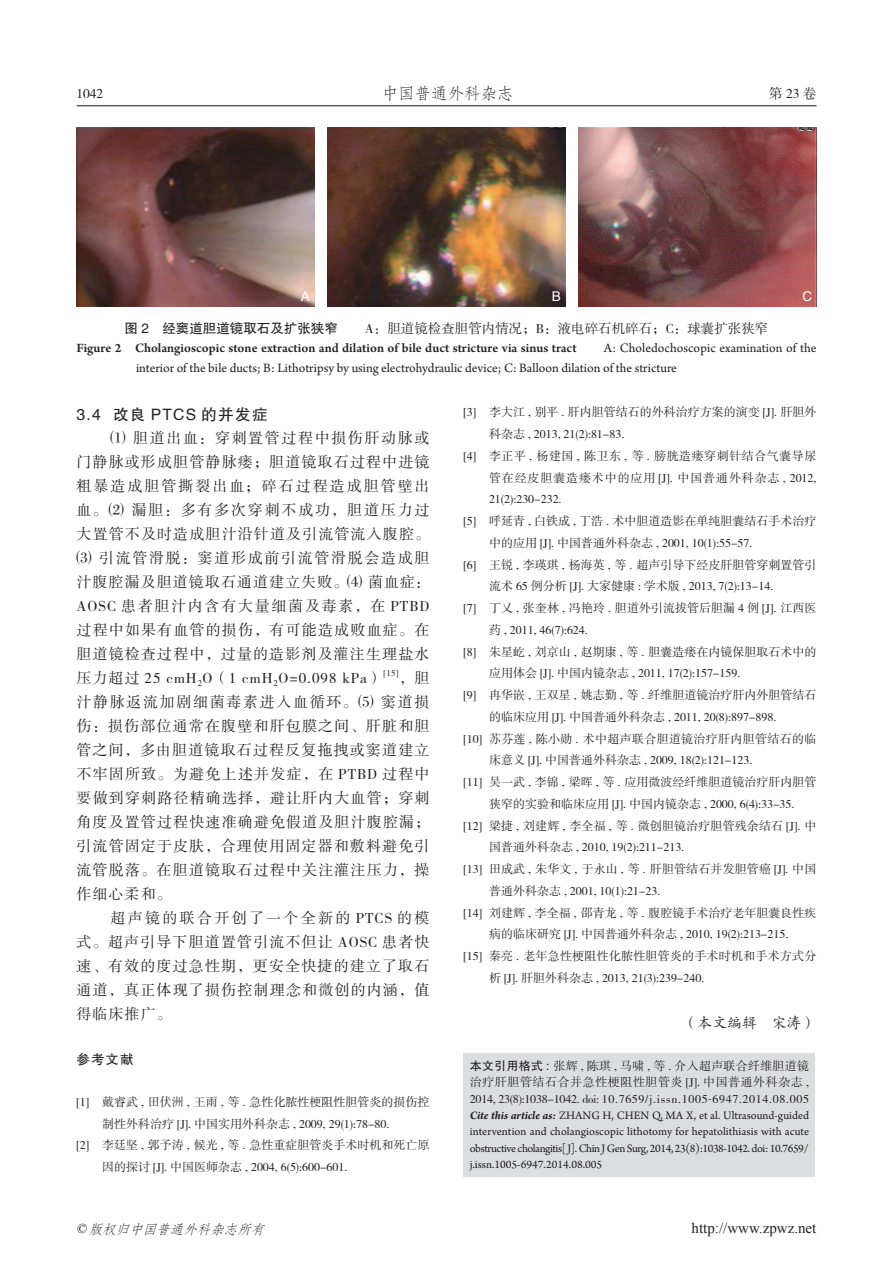
<style>
.page{position:relative;width:893px;height:1263px;background:#fff}
.page>*{position:absolute;margin:0;border:0;box-sizing:border-box;transform-origin:0 0}
.t1{font:16.5px "FZFSK GBK1 0";color:#231f20}
.t2{font:15.75px "FZHTK GBK1 0";letter-spacing:.075em;color:#231f20}
.t3{font:15px/24px "FZSSK GBK1 0";letter-spacing:.075em;color:#231f20;text-align:justify}
.t4{font:15px "Times New Roman";color:#231f20}
.t5{font:15px "FZKTK GBK1 0";letter-spacing:-.01em;color:#231f20}
.t6{font:13.5px/19.5px "Arno Pro";color:#231f20}
.t7{font:13.5px "FZSSK GBK1 0";color:#231f20}
.t8{font:italic 13.5px "FZFSK GBK1 0";color:#231f20}
.t9{font:13.5px "FZHTK GBK1 0";color:#231f20}
.t10{font:13.5px "FZHTK GBK1 0";color:#fff}
.t11{font:12px/16.5px "FZSSK GBK1 0";color:#231f20;text-align:justify}
.t12{font:12px/16.5px "Arno Pro";letter-spacing:-.035em;color:#231f20;text-align:justify}
.t13{font:12px "FZSSK GBK1 0";letter-spacing:.07em;color:#231f20}
.t14{font:12px "FZSSK GBK1 0";letter-spacing:.025em;color:#231f20}
.t15{font:12px "FZSSK GBK1 0";letter-spacing:.02em;color:#231f20}
.t16{font:12px "FZSSK GBK1 0";letter-spacing:.045em;color:#231f20}
.t17{font:8.7px "FZSSK GBK1 0";color:#231f20}
.s1{font-family:"FZHTK GBK1 0"}
.s2{font-weight:600}
.s3{font-family:"Arno Pro"}
.s4{font-weight:700;font-style:italic}
.s5{font-weight:600;font-style:italic}
.s6{font-family:"Times New Roman"}
</style>
<div class="page">
<hr style="left:77px;top:105px;width:739px;height:1px;background:#231f20">
<div style="left:463px;top:1053px;width:352px;height:124px;background:#dcdddf"></div>
<img style="left:77px;top:128px;width:238px;height:179px">
<img style="left:327px;top:128px;width:239px;height:179px">
<img style="left:578px;top:128px;width:238px;height:179px">
<p class="t7" style="left:77px;top:87px;width:28px">1042</p>
<h1 class="t1" style="left:382px;top:85px;width:133px">中国普通外科杂志</h1>
<p class="t7" style="left:769px;top:87px;width:49px">第23卷</p>
<p class="t10" style="left:301px;top:288px;width:10px">A</p>
<p class="t10" style="left:552px;top:288px;width:10px">B</p>
<p class="t10" style="left:802px;top:288px;width:11px">C</p>
<p class="t7" style="left:125px;top:322px;width:645px"><span class="s1">图 2　经窦道胆道镜取石及扩张狭窄　　</span>A：胆道镜检查胆管内情况；B：液电碎石机碎石；C：球囊扩张狭窄</p>
<p class="t6" style="left:136px;top:339px;width:682px;text-indent:-60px"><span class="s2">Figure 2 Cholangioscopic stone extraction and dilation of bile duct stricture via sinus tract</span><span class="s1">　　</span>A: Choledochoscopic examination of the interior of the bile ducts; B: Lithotripsy by using electrohydraulic device; C: Balloon dilation of the stricture</p>
<h2 class="t2" style="left:77px;top:405px;width:193px">3.4 改良 PTCS 的并发症</h2>
<p class="t3" style="left:76px;top:427px;width:355px;text-indent:34px">⑴ 胆道出血：穿刺置管过程中损伤肝动脉或门静脉或形成胆管静脉瘘；胆道镜取石过程中进镜粗暴造成胆管撕裂出血；碎石过程造成胆管壁出血。⑵ 漏胆：多有多次穿刺不成功，胆道压力过大置管不及时造成胆汁沿针道及引流管流入腹腔。⑶ 引流管滑脱：窦道形成前引流管滑脱会造成胆汁腹腔漏及胆道镜取石通道建立失败。⑷ 菌血症：AOSC 患者胆汁内含有大量细菌及毒素，在 PTBD过程中如果有血管的损伤，有可能造成败血症。在胆道镜检查过程中，过量的造影剂及灌注生理盐水压力超过 25 cmH<sub>2</sub>O（1 cmH<sub>2</sub>O=0.098 kPa）</p>
<p class="t17" style="left:383px;top:668px;width:17px">[15]</p>
<p class="t3" style="left:76px;top:667px;width:355px;text-indent:323px">，胆汁静脉返流加剧细菌毒素进入血循环。⑸ 窦道损伤：损伤部位通常在腹壁和肝包膜之间、肝脏和胆管之间，多由胆道镜取石过程反复拖拽或窦道建立不牢固所致。为避免上述并发症，在 PTBD 过程中要做到穿刺路径精确选择，避让肝内大血管；穿刺角度及置管过程快速准确避免假道及胆汁腹腔漏；引流管固定于皮肤，合理使用固定器和敷料避免引流管脱落。在胆道镜取石过程中关注灌注压力，操作细心柔和。</p>
<p class="t3" style="left:76px;top:907px;width:354px;text-indent:34px">超声镜的联合开创了一个全新的 PTCS 的模式。超声引导下胆道置管引流不但让 AOSC 患者快速、有效的度过急性期，更安全快捷的建立了取石通道，真正体现了损伤控制理念和微创的内涵，值得临床推广。</p>
<p class="t9" style="left:77px;top:1052px;width:59px">参考文献</p>
<p class="t11" style="left:77px;top:1094px;width:354px">[1] 戴睿武 , 田伏洲 , 王雨 , 等 . 急性化脓性梗阻性胆管炎的损伤控</p>
<p class="t11" style="left:102px;top:1116px;width:289px">制性外科治疗 [J]. 中国实用外科杂志 , 2009, 29(1):78-80.</p>
<p class="t11" style="left:77px;top:1137px;width:354px">[2] 李廷坚 , 郭予涛 , 候光 , 等 . 急性重症胆管炎手术时机和死亡原</p>
<p class="t11" style="left:102px;top:1159px;width:247px">因的探讨 [J]. 中国医师杂志 , 2004, 6(5):600-601.</p>
<p class="t11" style="left:463px;top:405px;width:354px">[3] 李大江 , 别平 . 肝内胆管结石的外科治疗方案的演变 [J]. 肝胆外</p>
<p class="t11" style="left:489px;top:426px;width:137px">科杂志 , 2013, 21(2):81-83.</p>
<p class="t16" style="left:463px;top:449px;width:354px">[4] 李正平 , 杨建国 , 陈卫东 , 等 . 膀胱造瘘穿刺针结合气囊导尿</p>
<p class="t13" style="left:489px;top:471px;width:329px">管在经皮胆囊造瘘术中的应用 [J]. 中国普通外科杂志 , 2012,</p>
<p class="t11" style="left:489px;top:492px;width:74px">21(2):230-232.</p>
<p class="t11" style="left:463px;top:513px;width:354px">[5] 呼延青 , 白铁成 , 丁浩 . 术中胆道造影在单纯胆囊结石手术治疗</p>
<p class="t11" style="left:489px;top:535px;width:265px">中的应用 [J]. 中国普通外科杂志 , 2001, 10(1):55-57.</p>
<p class="t11" style="left:463px;top:557px;width:354px">[6] 王锐 , 李瑛琪 , 杨海英 , 等 . 超声引导下经皮肝胆管穿刺置管引</p>
<p class="t11" style="left:489px;top:579px;width:286px">流术 65 例分析 [J]. 大家健康 : 学术版 , 2013, 7(2):13-14.</p>
<p class="t11" style="left:463px;top:600px;width:354px">[7] 丁乂 , 张奎林 , 冯艳玲 . 胆道外引流拔管后胆漏 4 例 [J]. 江西医</p>
<p class="t11" style="left:489px;top:622px;width:100px">药 , 2011, 46(7):624.</p>
<p class="t11" style="left:463px;top:644px;width:354px">[8] 朱星屹 , 刘京山 , 赵期康 , 等 . 胆囊造瘘在内镜保胆取石术中的</p>
<p class="t11" style="left:489px;top:666px;width:253px">应用体会 [J]. 中国内镜杂志 , 2011, 17(2):157-159.</p>
<p class="t11" style="left:463px;top:687px;width:354px">[9] 冉华嵌 , 王双星 , 姚志勤 , 等 . 纤维胆道镜治疗肝内外胆管结石</p>
<p class="t11" style="left:489px;top:709px;width:289px">的临床应用 [J]. 中国普通外科杂志 , 2011, 20(8):897-898.</p>
<p class="t14" style="left:463px;top:732px;width:354px">[10] 苏芬莲 , 陈小勋 . 术中超声联合胆道镜治疗肝内胆管结石的临</p>
<p class="t11" style="left:489px;top:753px;width:265px">床意义 [J]. 中国普通外科杂志 , 2009, 18(2):121-123.</p>
<p class="t11" style="left:463px;top:774px;width:354px">[11] 吴一武 , 李锦 , 梁晖 , 等 . 应用微波经纤维胆道镜治疗肝内胆管</p>
<p class="t11" style="left:489px;top:796px;width:307px">狭窄的实验和临床应用 [J]. 中国内镜杂志 , 2000, 6(4):33-35.</p>
<p class="t11" style="left:463px;top:818px;width:354px">[12] 梁捷 , 刘建辉 , 李全福 , 等 . 微创胆镜治疗胆管残余结石 [J]. 中</p>
<p class="t11" style="left:489px;top:840px;width:197px">国普通外科杂志 , 2010, 19(2):211-213.</p>
<p class="t11" style="left:463px;top:861px;width:354px">[13] 田成武 , 朱华文 , 于永山 , 等 . 肝胆管结石并发胆管癌 [J]. 中国</p>
<p class="t11" style="left:489px;top:883px;width:173px">普通外科杂志 , 2001, 10(1):21-23.</p>
<p class="t11" style="left:463px;top:905px;width:354px">[14] 刘建辉 , 李全福 , 邵青龙 , 等 . 腹腔镜手术治疗老年胆囊良性疾</p>
<p class="t11" style="left:489px;top:926px;width:301px">病的临床研究 [J]. 中国普通外科杂志 , 2010, 19(2):213-215.</p>
<p class="t15" style="left:463px;top:950px;width:354px">[15] 秦亮 . 老年急性梗阻性化脓性胆管炎的手术时机和手术方式分</p>
<p class="t11" style="left:489px;top:970px;width:217px">析 [J]. 肝胆外科杂志 , 2013, 21(3):239-240.</p>
<p class="t5" style="left:683px;top:1015px;width:135px">（本文编辑　宋涛）</p>
<p class="t11" style="left:470px;top:1058px;width:341px"><span class="s1">本文引用格式 :</span> 张辉 , 陈琪 , 马啸 , 等 . 介入超声联合纤维胆道镜治疗肝胆管结石合并急性梗阻性胆管炎 [J]. 中国普通外科杂志 , 2014, 23(8):1038-1042. doi: 10.7659/j.issn.1005<span class="s3">-</span>6947.2014.08.005</p>
<p class="t12" style="left:470px;top:1107px;width:341px"><span class="s4">Cite this article as</span><span class="s5">:</span> ZHANG H, CHEN Q, MA X, et al. Ultrasound-guided intervention and cholangioscopic lithotomy for hepatolithiasis with acute obstructive cholangitis[J]. Chin J Gen Surg, 2014, 23(8):1038-1042. doi: 10.7659/ j.issn.1005-6947.2014.08.005</p>
<p class="t8" style="left:76px;top:1221px;width:194px"><span class="s6">©</span> 版权归中国普通外科杂志所有</p>
<p class="t4" style="left:692px;top:1218px;width:126px">http://www.zpwz.net</p>
</div>
